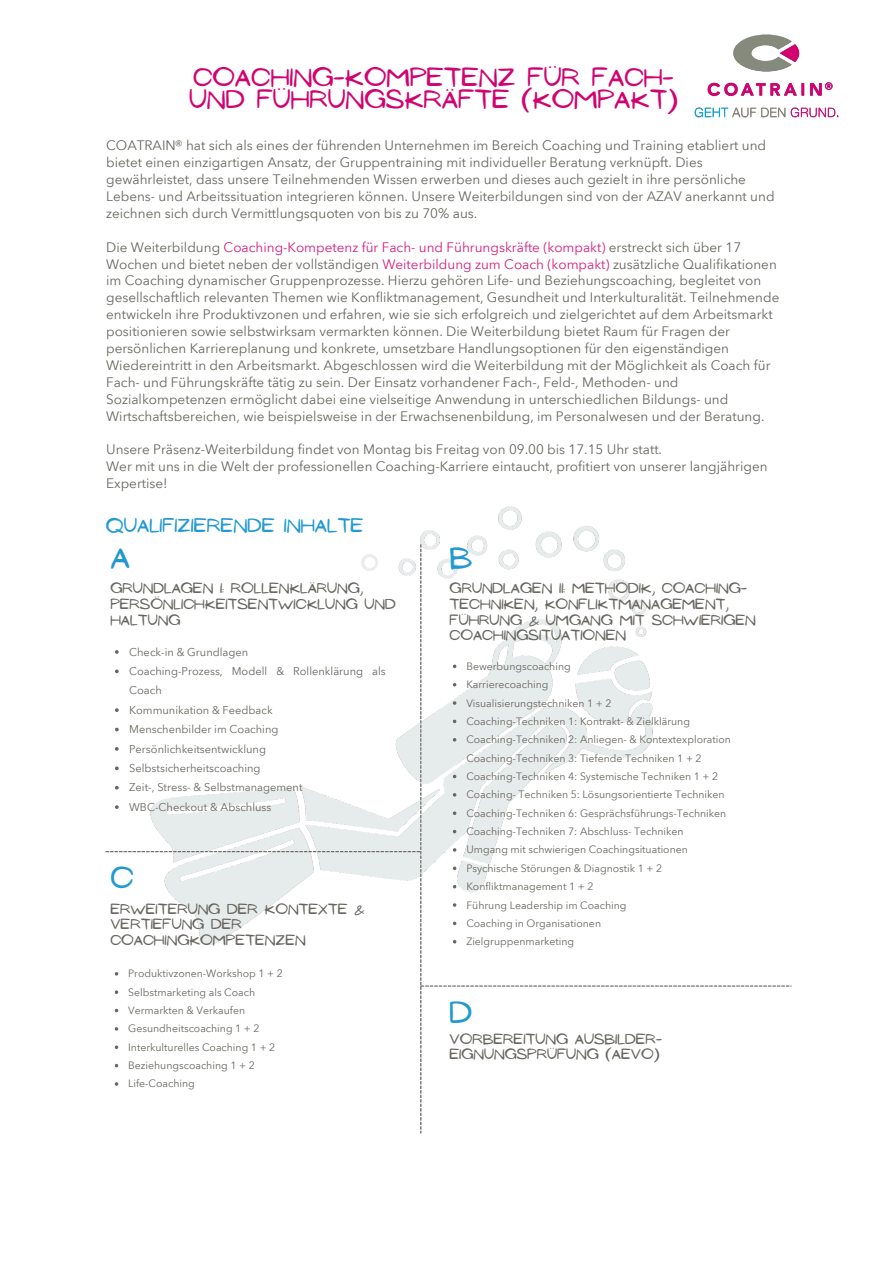
<style>
.page{position:relative;width:894px;height:1264px;background:#fff}
.page>*{position:absolute;margin:0;border:0;box-sizing:border-box;transform-origin:0 0}
.t1{font:28.8px "NF Ananias Regular";color:#2299d2}
.t2{font:24px/22.5px "NF Ananias Regular";color:#d10371}
.t3{font:18px "NF Ananias Regular";color:#2299d2}
.t4{font:13.5px/16.8px "Avenir Next Arabic";color:#68665f}
.t5{font:13.5px/15.8px "NF Ananias Regular";color:#68665f}
.t6{font:13.5px "Avenir Next Arabic";color:#6b675c}
.t7{font:11.1px/19.4px "Avenir Next Arabic";color:#68665f}
.t8{font:10.5px/18.3px "Avenir Next Arabic";color:#68665f}
.s1{color:#d4207d}
</style>
<div class="page">
<img style="left:105px;top:506px;width:687px;height:628px">
<img style="left:694px;top:34px;width:145px;height:84px">
<svg style="left:115px;top:650px;width:4px;height:3px"></svg>
<svg style="left:115px;top:669px;width:4px;height:4px"></svg>
<svg style="left:115px;top:708px;width:4px;height:4px"></svg>
<svg style="left:115px;top:727px;width:4px;height:4px"></svg>
<svg style="left:115px;top:747px;width:4px;height:3px"></svg>
<svg style="left:115px;top:766px;width:4px;height:4px"></svg>
<svg style="left:115px;top:785px;width:4px;height:4px"></svg>
<svg style="left:115px;top:805px;width:4px;height:4px"></svg>
<svg style="left:115px;top:1008px;width:3px;height:4px"></svg>
<svg style="left:115px;top:1045px;width:3px;height:4px"></svg>
<svg style="left:115px;top:1063px;width:3px;height:4px"></svg>
<svg style="left:453px;top:664px;width:3px;height:4px"></svg>
<svg style="left:453px;top:719px;width:3px;height:4px"></svg>
<svg style="left:453px;top:774px;width:3px;height:4px"></svg>
<svg style="left:453px;top:811px;width:3px;height:4px"></svg>
<svg style="left:453px;top:829px;width:3px;height:4px"></svg>
<svg style="left:453px;top:866px;width:3px;height:4px"></svg>
<svg style="left:453px;top:884px;width:3px;height:4px"></svg>
<svg style="left:453px;top:921px;width:3px;height:4px"></svg>
<p class="t2" style="left:189px;top:66px;width:490px">COACHING-KOMPETENZ FÜR FACH-<br>UND FÜHRUNGSKRÄFTE (KOMPAKT)</p>
<p class="t4" style="left:106px;top:137px;width:669px">COATRAIN hat sich als eines der führenden Unternehmen im Bereich Coaching und Training etabliert und bietet einen einzigartigen Ansatz, der Gruppentraining mit individueller Beratung verknüpft. Dies gewährleistet, dass unsere Teilnehmenden Wissen erwerben und dieses auch gezielt in ihre persönliche Lebens- und Arbeitssituation integrieren können. Unsere Weiterbildungen sind von der AZAV anerkannt und zeichnen sich durch Vermittlungsquoten von bis zu 70% aus.</p>
<p class="t4" style="left:106px;top:238px;width:674px">Die Weiterbildung <span class="s1">Coaching-Kompetenz für Fach- und Führungskräfte (kompakt)</span> erstreckt sich über 17<br>Wochen und bietet neben der vollständigen <span class="s1">Weiterbildung zum Coach (kompakt)</span> zusätzliche Qualifikationen im Coaching dynamischer Gruppenprozesse. Hierzu gehören Life- und Beziehungscoaching, begleitet von gesellschaftlich relevanten Themen wie Konfliktmanagement, Gesundheit und Interkulturalität. Teilnehmende entwickeln ihre Produktivzonen und erfahren, wie sie sich erfolgreich und zielgerichtet auf dem Arbeitsmarkt positionieren sowie selbstwirksam vermarkten können. Die Weiterbildung bietet Raum für Fragen der persönlichen Karriereplanung und konkrete, umsetzbare Handlungsoptionen für den eigenständigen Wiedereintritt in den Arbeitsmarkt. Abgeschlossen wird die Weiterbildung mit der Möglichkeit als Coach für Fach- und Führungskräfte tätig zu sein. Der Einsatz vorhandener Fach-, Feld-, Methoden- und Sozialkompetenzen ermöglicht dabei eine vielseitige Anwendung in unterschiedlichen Bildungs- und Wirtschaftsbereichen, wie beispielsweise in der Erwachsenenbildung, im Personalwesen und der Beratung.</p>
<p class="t4" style="left:106px;top:441px;width:662px">Unsere Präsenz-Weiterbildung findet von Montag bis Freitag von 09.00 bis 17.15 Uhr statt.<br>Wer mit uns in die Welt der professionellen Coaching-Karriere eintaucht, profitiert von unserer langjährigen<br>Expertise!</p>
<p class="t6" style="left:175px;top:137px;width:10px">®</p>
<p class="t3" style="left:106px;top:515px;width:259px">QUALIFIZIERENDE INHALTE</p>
<p class="t1" style="left:110px;top:540px;width:21px">A</p>
<h3 class="t1" style="left:449px;top:540px;width:24px">B</h3>
<p class="t5" style="left:110px;top:580px;width:287px">GRUNDLAGEN I: ROLLENKLÄRUNG,<br>PERSÖNLICHKEITSENTWICKLUNG UND<br>HALTUNG</p>
<h3 class="t7" style="left:129px;top:642px;width:121px">Check-in &amp; Grundlagen</h3>
<p class="t7" style="left:129px;top:661px;width:258px">Coaching-Prozess, Modell &amp; Rollenklärung als<br>Coach</p>
<p class="t7" style="left:129px;top:700px;width:145px">Kommunikation &amp; Feedback</p>
<p class="t7" style="left:129px;top:719px;width:151px">Menschenbilder im Coaching</p>
<p class="t7" style="left:129px;top:739px;width:138px">Persönlichkeitsentwicklung</p>
<p class="t7" style="left:129px;top:758px;width:133px">Selbstsicherheitscoaching</p>
<p class="t7" style="left:129px;top:778px;width:175px">Zeit-, Stress- &amp; Selbstmanagement</p>
<p class="t7" style="left:129px;top:797px;width:144px">WBC-Checkout &amp; Abschluss</p>
<p class="t1" style="left:110px;top:861px;width:25px">C</p>
<h3 class="t5" style="left:110px;top:901px;width:255px">ERWEITERUNG DER KONTEXTE &amp;<br>VERTIEFUNG DER<br>COACHINGKOMPETENZEN</h3>
<p class="t8" style="left:128px;top:964px;width:156px">Produktivzonen-Workshop 1 + 2</p>
<p class="t8" style="left:128px;top:982px;width:128px">Selbstmarketing als Coach</p>
<h3 class="t8" style="left:128px;top:1001px;width:118px">Vermarkten &amp; Verkaufen</h3>
<p class="t8" style="left:128px;top:1019px;width:133px">Gesundheitscoaching 1 + 2</p>
<p class="t8" style="left:128px;top:1037px;width:149px">Interkulturelles Coaching 1 + 2</p>
<p class="t8" style="left:128px;top:1056px;width:128px">Beziehungscoaching 1 + 2</p>
<p class="t8" style="left:128px;top:1074px;width:68px">Life-Coaching</p>
<p class="t5" style="left:449px;top:580px;width:307px">GRUNDLAGEN II: METHODIK, COACHING-<br>TECHNIKEN, KONFLIKTMANAGEMENT,<br>FÜHRUNG &amp; UMGANG MIT SCHWIERIGEN<br>COACHINGSITUATIONEN</p>
<p class="t8" style="left:466px;top:657px;width:106px">Bewerbungscoaching</p>
<p class="t8" style="left:466px;top:675px;width:84px">Karrierecoaching</p>
<p class="t8" style="left:466px;top:693px;width:147px">Visualisierungstechniken 1 + 2</p>
<p class="t8" style="left:466px;top:712px;width:225px">Coaching-Techniken 1: Kontrakt- &amp; Zielklärung</p>
<h3 class="t8" style="left:466px;top:730px;width:266px">Coaching-Techniken 2: Anliegen- &amp; Kontextexploration<br>Coaching-Techniken 3: Tiefende Techniken 1 + 2</h3>
<p class="t8" style="left:466px;top:767px;width:253px">Coaching-Techniken 4: Systemische Techniken 1 + 2</p>
<p class="t8" style="left:466px;top:785px;width:260px">Coaching- Techniken 5: Lösungsorientierte Techniken</p>
<p class="t8" style="left:466px;top:804px;width:261px">Coaching-Techniken 6: Gesprächsführungs-Techniken</p>
<p class="t8" style="left:466px;top:822px;width:219px">Coaching-Techniken 7: Abschluss- Techniken</p>
<p class="t8" style="left:466px;top:840px;width:223px">Umgang mit schwierigen Coachingsituationen</p>
<p class="t8" style="left:466px;top:859px;width:197px">Psychische Störungen &amp; Diagnostik 1 + 2</p>
<p class="t8" style="left:466px;top:877px;width:128px">Konfliktmanagement 1 + 2</p>
<p class="t8" style="left:466px;top:895px;width:162px">Führung Leadership im Coaching</p>
<p class="t8" style="left:466px;top:914px;width:136px">Coaching in Organisationen</p>
<p class="t8" style="left:466px;top:932px;width:109px">Zielgruppenmarketing</p>
<h3 class="t1" style="left:449px;top:995px;width:24px">D</h3>
<h2 class="t5" style="left:449px;top:1031px;width:214px">VORBEREITUNG AUSBILDER-<br>EIGNUNGSPRÜFUNG (AEVO)</h2>
</div>
